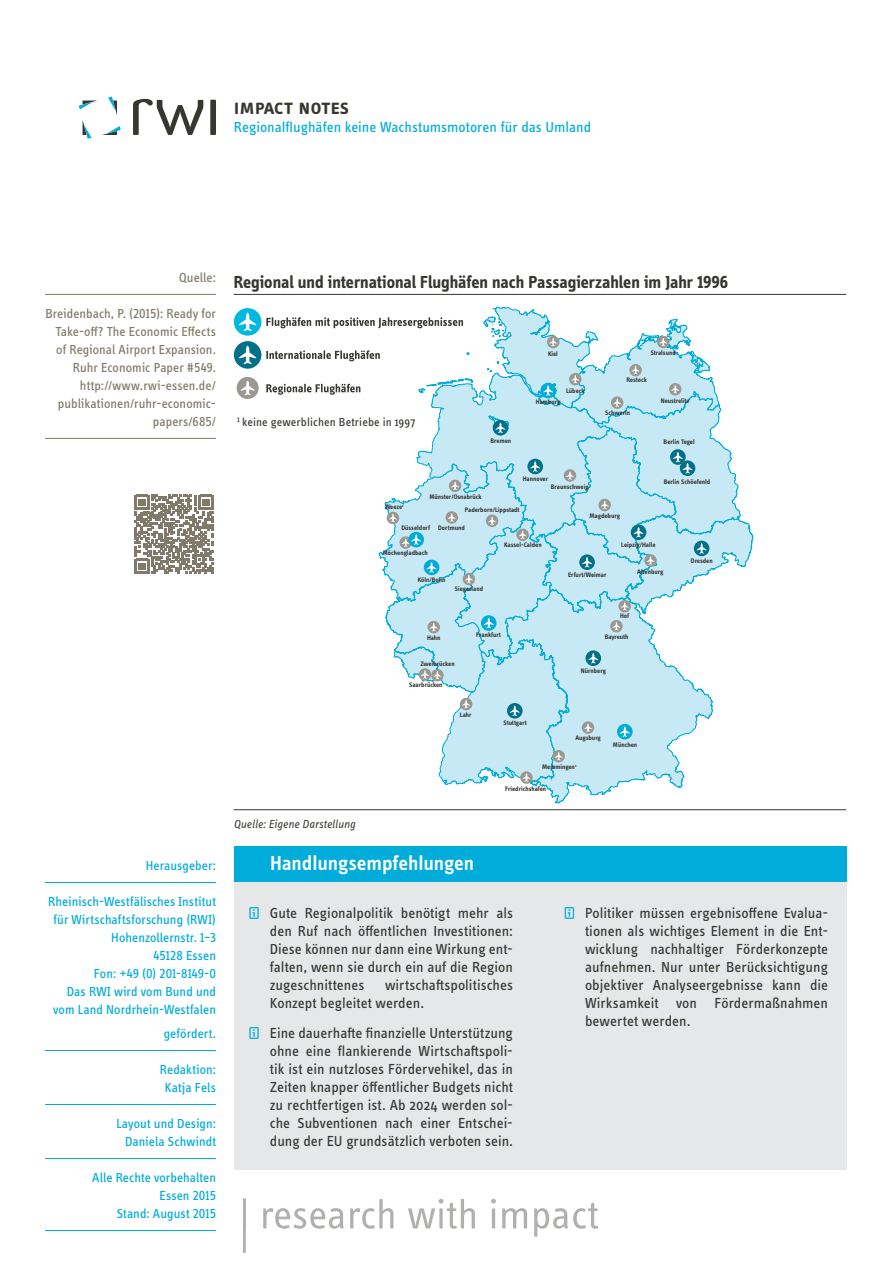
<style>
.page{position:relative;width:893px;height:1263px;background:#fff}
.page>*{position:absolute;margin:0;border:0;box-sizing:border-box;transform-origin:0 0}
.Kopfzeile_rechts{font:600 22.5px "Info OT Text";letter-spacing:-.015em;color:#373732}
.Untertitel_Handlungs{font:600 21px "Info OT Text";letter-spacing:-.005em;color:#fff}
.Schaubild_Überschrif{font:700 18px "Info OT Disp";color:#373732}
.t1{font:15px/18px "Info OT Text";color:#373732;text-align:justify}
.Kopfzeile_Seite_2{font:15px "Info OT Text";color:#00acd9}
.Aufzählung_Überschri{font:13.5px/18px "Info OT Disp";letter-spacing:.005em;color:#00acd9;text-align:right}
.Aufzählung_Überschri-2{font:13.5px/18px "Info OT Disp";letter-spacing:.005em;color:#817a6b;text-align:right}
.Fließtext_Antwort{font:12px "Info OT Text";letter-spacing:.01em;color:#373732}
.Quelle_diagramm{font:italic 12px "Info OT Disp";letter-spacing:.005em;color:#373732}
.t2{font:700 6.75px "Info OT Text";color:#373732}
.s1{color:#00acdd}
</style>
<div class="page">
<hr style="left:45px;top:882px;width:171px;height:1px;background:#00acd9">
<hr style="left:45px;top:1050px;width:171px;height:1px;background:#00acd9">
<hr style="left:45px;top:1104px;width:171px;height:1px;background:#00acd9">
<hr style="left:45px;top:1158px;width:171px;height:1px;background:#00acd9">
<hr style="left:45px;top:1230px;width:171px;height:1px;background:#00acd9">
<hr style="left:45px;top:294px;width:171px;height:1px;background:#817a6b">
<hr style="left:45px;top:438px;width:171px;height:1px;background:#817a6b">
<svg style="left:263px;top:1198px;width:335px;height:39px"></svg>
<hr style="left:243px;top:1198px;width:3px;height:55px;background:#b2b0ae">
<svg style="left:135px;top:495px;width:78px;height:78px"></svg>
<hr style="left:234px;top:294px;width:612px;height:1px;background:#373732">
<hr style="left:234px;top:809px;width:612px;height:1px;background:#373732">
<svg style="left:79px;top:101px;width:17px;height:8px"></svg>
<svg style="left:83px;top:122px;width:8px;height:17px"></svg>
<svg style="left:108px;top:97px;width:9px;height:18px"></svg>
<svg style="left:102px;top:126px;width:19px;height:9px"></svg>
<div style="left:210px;top:100px;width:6px;height:35px;background:#373732"></div>
<svg style="left:133px;top:99px;width:70px;height:36px"></svg>
<div style="left:234px;top:847px;width:612px;height:36px;background:#00acd9"></div>
<div style="left:234px;top:882px;width:612px;height:288px;background:#e6e7e9"></div>
<div style="left:237px;top:377px;width:22px;height:22px;background:#9a9890;border-radius:50%"></div>
<svg style="left:241px;top:381px;width:14px;height:14px"></svg>
<div style="left:234px;top:341px;width:27px;height:28px;background:#007188;border-radius:50%"></div>
<svg style="left:239px;top:346px;width:17px;height:18px"></svg>
<div style="left:234px;top:308px;width:27px;height:28px;background:#00b8de;border-radius:50%"></div>
<svg style="left:239px;top:313px;width:17px;height:18px"></svg>
<svg style="left:266px;top:306px;width:488px;height:498px"></svg>
<p class="Kopfzeile_rechts" style="left:234px;top:93px;width:117px">Impact notes</p>
<p class="Kopfzeile_Seite_2" style="left:234px;top:118px;width:359px">Regionalflughäfen keine Wachstumsmotoren für das Umland</p>
<p class="Aufzählung_Überschri-2" style="left:179px;top:268px;width:38px">Quelle:</p>
<p class="Aufzählung_Überschri-2" style="left:45px;top:304px;width:172px">Breidenbach, P. (2015): Ready for<br>Take-off? The Economic Effects of Regional Airport Expansion.<br>Ruhr Economic Paper #549. http://www.rwi-essen.de/ publikationen/ruhr-economic&shy;papers/685/</p>
<p class="Aufzählung_Überschri" style="left:146px;top:856px;width:72px">Herausgeber:</p>
<p class="Aufzählung_Überschri" style="left:48px;top:892px;width:169px">Rheinisch-Westfälisches Institut für Wirtschaftsforschung (RWI)<br>Hohenzollernstr. 1–3<br>45128 Essen<br>Fon: +49 (0) 201-8149-0<br>Das RWI wird vom Bund und vom Land Nordrhein-Westfalen</p>
<p class="Aufzählung_Überschri" style="left:164px;top:1024px;width:54px">gefördert.</p>
<p class="Aufzählung_Überschri" style="left:160px;top:1060px;width:58px;text-align:center">Redaktion:<br>Katja Fels</p>
<p class="Aufzählung_Überschri" style="left:116px;top:1114px;width:101px">Layout und Design:<br>Daniela Schwindt</p>
<p class="Aufzählung_Überschri" style="left:92px;top:1168px;width:125px">Alle Rechte vorbehalten<br>Essen 2015<br>Stand: August 2015</p>
<p class="Schaubild_Überschrif" style="left:234px;top:271px;width:496px">Regional und international Flughäfen nach Passagierzahlen im Jahr 1996</p>
<p class="Fließtext_Antwort" style="left:237px;top:415px;width:180px"><sup>1</sup> keine gewerblichen Betriebe in 1997</p>
<p class="t2" style="left:548px;top:350px;width:11px">Kiel</p>
<p class="t2" style="left:566px;top:386px;width:20px">Lübeck</p>
<p class="t2" style="left:536px;top:397px;width:26px">Hamburg</p>
<p class="t2" style="left:491px;top:437px;width:22px">Bremen</p>
<p class="t2" style="left:523px;top:474px;width:27px">Hannover</p>
<p class="t2" style="left:551px;top:482px;width:39px">Braunschweig</p>
<p class="t2" style="left:651px;top:348px;width:27px">Stralsund</p>
<p class="t2" style="left:626px;top:376px;width:22px">Rostock</p>
<p class="t2" style="left:605px;top:408px;width:26px">Schwerin</p>
<p class="t2" style="left:661px;top:396px;width:30px">Neustrelitz</p>
<p class="t2" style="left:664px;top:438px;width:33px">Berlin Tegel</p>
<p class="t2" style="left:664px;top:478px;width:48px">Berlin Schöefenld</p>
<p class="Quelle_diagramm" style="left:234px;top:817px;width:123px">Quelle: Eigene Darstellung</p>
<p class="t2" style="left:429px;top:493px;width:54px">Münster/Osnabrück</p>
<p class="t2" style="left:438px;top:524px;width:28px">Dortmund</p>
<p class="t2" style="left:385px;top:503px;width:20px">Weeze<sup>1</sup></p>
<p class="t2" style="left:465px;top:506px;width:56px">Paderborn/Lippstadt</p>
<p class="t2" style="left:504px;top:541px;width:39px">Kassel-Calden</p>
<p class="t2" style="left:401px;top:523px;width:30px">Düsseldorf</p>
<p class="t2" style="left:383px;top:549px;width:47px">Möchengladbach</p>
<p class="t2" style="left:418px;top:575px;width:29px">Köln/Bonn</p>
<p class="t2" style="left:455px;top:585px;width:30px">Siegerland</p>
<p class="t2" style="left:427px;top:634px;width:15px">Hahn</p>
<p class="t2" style="left:420px;top:659px;width:36px">Zweibrücken</p>
<p class="t2" style="left:409px;top:681px;width:35px">Saarbrücken</p>
<p class="t2" style="left:476px;top:631px;width:26px">Frankfurt</p>
<p class="t2" style="left:460px;top:710px;width:13px">Lahr</p>
<p class="t2" style="left:504px;top:719px;width:25px">Stuttgart</p>
<p class="t2" style="left:589px;top:512px;width:32px">Magdeburg</p>
<p class="t2" style="left:568px;top:571px;width:40px">Erfurt/Weimar</p>
<p class="t2" style="left:621px;top:540px;width:36px">Leipzig/Halle</p>
<p class="t2" style="left:637px;top:567px;width:28px">Altenburg</p>
<p class="t2" style="left:620px;top:612px;width:11px">Hof</p>
<p class="t2" style="left:605px;top:633px;width:25px">Bayreuth</p>
<p class="t2" style="left:581px;top:667px;width:27px">Nürnberg</p>
<p class="t2" style="left:575px;top:734px;width:27px">Augsburg</p>
<p class="t2" style="left:613px;top:740px;width:26px">München</p>
<p class="t2" style="left:542px;top:762px;width:36px">Memmingen<sup>1</sup></p>
<p class="t2" style="left:505px;top:784px;width:43px">Friedrichshafen</p>
<p class="t2" style="left:691px;top:557px;width:23px">Dresden</p>
<p class="Untertitel_Handlungs" style="left:270px;top:850px;width:206px">Handlungsempfehlungen</p>
<p class="t1" style="left:270px;top:904px;width:245px;text-indent:-21px"><span class="s1">ǐ</span> Gute Regionalpolitik benötigt mehr als den Ruf nach öffentlichen Investitionen:<br>Diese können nur dann eine Wirkung ent&shy;falten, wenn sie durch ein auf die Region zugeschnittenes</p>
<p class="t1" style="left:270px;top:976px;width:245px;text-indent:115px">wirtschaftspolitisches<br>Konzept begleitet werden.</p>
<p class="t1" style="left:270px;top:1024px;width:245px;text-indent:-21px"><span class="s1">ǐ</span> Eine dauerhafte finanzielle Unterstützung ohne eine flankierende Wirtschaftspoli&shy;tik ist ein nutzloses Fördervehikel, das in Zeiten knapper öffentlicher Budgets nicht zu rechtfertigen ist. Ab 2024 werden sol&shy;che Subventionen nach einer Entschei&shy;dung der EU grundsätzlich verboten sein.</p>
<p class="t1" style="left:585px;top:904px;width:245px;text-indent:-21px"><span class="s1">ǐ</span> Politiker müssen ergebnisoffene Evalua&shy;tionen als wichtiges Element in die Ent&shy;wicklung nachhaltiger Förderkonzepte aufnehmen. Nur unter Berücksichtigung objektiver Analyseergebnisse kann die Wirksamkeit von Fördermaßnahmen bewertet werden.</p>
</div>
